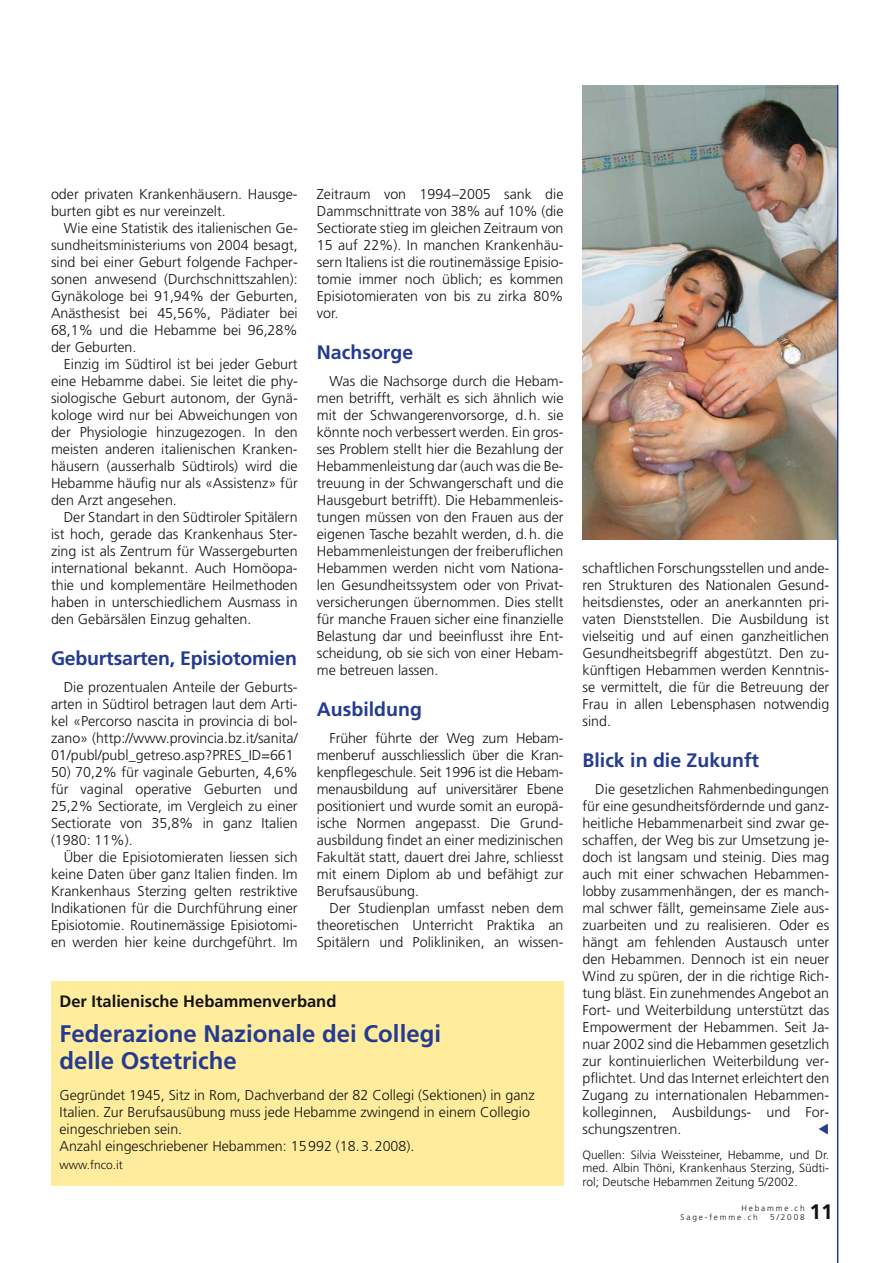
<style>
.page{position:relative;width:893px;height:1263px;background:#fff}
.page>*{position:absolute;margin:0;border:0;box-sizing:border-box;transform-origin:0 0}
.t1{font:700 24px/27px "Frutiger";color:#253b91}
.t2{font:700 21px "Frutiger";color:#141314}
.t3{font:700 19.5px "Frutiger";color:#243b91}
.t4{font:700 16.5px "Frutiger";color:#141314}
.t5{font:300 14.25px/17px "Frutiger";color:#141314;text-align:justify}
.t6{font:14.25px "European Pi Three";color:#243b91;scale:.95 1}
.t7{font:300 12px/13.5px "Frutiger";color:#141314;text-align:justify}
.t8{font:300 8.25px/9px "Frutiger";letter-spacing:.22em;color:#141314}
</style>
<div class="page">
<div style="left:51px;top:981px;width:512px;height:204px;background:#ffec9c"></div>
<img style="left:583px;top:85px;width:254px;height:454px">
<hr style="left:837px;top:85px;width:1px;height:1178px;background:#253b91">
<p class="t5" style="left:51px;top:186px;width:248px">oder privaten Krankenhäusern. Hausge&shy;burten gibt es nur vereinzelt.</p>
<p class="t5" style="left:51px;top:220px;width:248px;text-indent:13px">Wie eine Statistik des italienischen Ge&shy;sundheitsministeriums von 2004 besagt, sind bei einer Geburt folgende Fachper&shy;sonen anwesend (Durchschnittszahlen):<br>Gynäkologe bei 91,94% der Geburten, Anästhesist bei 45,56%, Pädiater bei 68,1% und die Hebamme bei 96,28% der Geburten.</p>
<p class="t5" style="left:51px;top:357px;width:248px;text-indent:13px">Einzig im Südtirol ist bei jeder Geburt eine Hebamme dabei. Sie leitet die phy&shy;siologische Geburt autonom, der Gynä&shy;kologe wird nur bei Abweichungen von der Physiologie hinzugezogen. In den meisten anderen italienischen Kranken&shy;häusern (ausserhalb Südtirols) wird die Hebamme häufig nur als «Assistenz» für den Arzt angesehen.</p>
<p class="t5" style="left:51px;top:510px;width:248px;text-indent:13px">Der Standart in den Südtiroler Spitälern ist hoch, gerade das Krankenhaus Ster&shy;zing ist als Zentrum für Wassergeburten international bekannt. Auch Homöopa&shy;thie und komplementäre Heilmethoden haben in unterschiedlichem Ausmass in den Gebärsälen Einzug gehalten.</p>
<h3 class="t3" style="left:51px;top:650px;width:248px">Geburtsarten, Episiotomien</h3>
<p class="t5" style="left:51px;top:680px;width:248px;text-indent:13px">Die prozentualen Anteile der Geburts&shy;arten in Südtirol betragen laut dem Arti&shy;kel «Percorso nascita in provincia di bol&shy;zano» (http://www.provincia.bz.it/sanita/ 01/publ/publ_getreso.asp?PRES_ID=661</p>
<p class="t5" style="left:51px;top:765px;width:248px">50) 70,2% für vaginale Geburten, 4,6% für vaginal operative Geburten und 25,2% Sectiorate, im Vergleich zu einer Sectiorate von 35,8% in ganz Italien (1980: 11%).</p>
<p class="t5" style="left:51px;top:850px;width:248px;text-indent:13px">Über die Episiotomieraten liessen sich keine Daten über ganz Italien finden. Im Krankenhaus Sterzing gelten restriktive Indikationen für die Durchführung einer Episiotomie. Routinemässige Episiotomi&shy;en werden hier keine durchgeführt. Im</p>
<p class="t5" style="left:317px;top:186px;width:248px">Zeitraum von 1994–2005 sank die Dammschnittrate von 38% auf 10% (die Sectiorate stieg im gleichen Zeitraum von 15 auf 22%). In manchen Krankenhäu&shy;sern Italiens ist die routinemässige Episio&shy;tomie immer noch üblich; es kommen Episiotomieraten von bis zu zirka 80% vor.</p>
<h3 class="t3" style="left:317px;top:344px;width:98px">Nachsorge</h3>
<p class="t5" style="left:317px;top:374px;width:248px;text-indent:13px">Was die Nachsorge durch die Hebam&shy;men betrifft, verhält es sich ähnlich wie mit der Schwangerenvorsorge, d.h. sie könnte noch verbessert werden. Ein gros&shy;ses Problem stellt hier die Bezahlung der Hebammenleistung dar (auch was die Be&shy;treuung in der Schwangerschaft und die Hausgeburt betrifft). Die Hebammenleis&shy;tungen müssen von den Frauen aus der eigenen Tasche bezahlt werden, d.h. die Hebammenleistungen der freiberuflichen Hebammen werden nicht vom Nationa&shy;len Gesundheitssystem oder von Privat&shy;versicherungen übernommen. Dies stellt für manche Frauen sicher eine finanzielle Belastung dar und beeinflusst ihre Ent&shy;scheidung, ob sie sich von einer Hebam&shy;me betreuen lassen.</p>
<h3 class="t3" style="left:317px;top:701px;width:107px">Ausbildung</h3>
<p class="t5" style="left:317px;top:731px;width:248px;text-indent:13px">Früher führte der Weg zum Hebam&shy;menberuf ausschliesslich über die Kran&shy;kenpflegeschule. Seit 1996 ist die Hebam&shy;menausbildung auf universitärer Ebene positioniert und wurde somit an europä&shy;ische Normen angepasst. Die Grund&shy;ausbildung findet an einer medizinischen Fakultät statt, dauert drei Jahre, schliesst mit einem Diplom ab und befähigt zur Berufsausübung.</p>
<p class="t5" style="left:317px;top:901px;width:248px;text-indent:13px">Der Studienplan umfasst neben dem theoretischen Unterricht Praktika an Spitälern und Polikliniken, an wissen-</p>
<p class="t4" style="left:60px;top:994px;width:278px">Der Italienische Hebammenverband</p>
<h1 class="t1" style="left:60px;top:1022px;width:383px">Federazione Nazionale dei Collegi delle Ostetriche</h1>
<p class="t5" style="left:60px;top:1088px;width:477px;text-align:left">Gegründet 1945, Sitz in Rom, Dachverband der 82 Collegi (Sektionen) in ganz Italien. Zur Berufsausübung muss jede Hebamme zwingend in einem Collegio eingeschrieben sein.<br>Anzahl eingeschriebener Hebammen: 15992 (18.3.2008).</p>
<p class="t7" style="left:60px;top:1159px;width:65px">www.fnco.it</p>
<p class="t5" style="left:583px;top:561px;width:248px">schaftlichen Forschungsstellen und ande&shy;ren Strukturen des Nationalen Gesund&shy;heitsdienstes, oder an anerkannten pri&shy;vaten Dienststellen. Die Ausbildung ist vielseitig und auf einen ganzheitlichen Gesundheitsbegriff abgestützt. Den zu&shy;künftigen Hebammen werden Kenntnis&shy;se vermittelt, die für die Betreuung der Frau in allen Lebensphasen notwendig sind.</p>
<h3 class="t3" style="left:583px;top:752px;width:178px">Blick in die Zukunft</h3>
<p class="t5" style="left:583px;top:782px;width:248px;text-indent:13px">Die gesetzlichen Rahmenbedingungen für eine gesundheitsfördernde und ganz&shy;heitliche Hebammenarbeit sind zwar ge&shy;schaffen, der Weg bis zur Umsetzung je&shy;doch ist langsam und steinig. Dies mag auch mit einer schwachen Hebammen&shy;lobby zusammenhängen, der es manch&shy;mal schwer fällt, gemeinsame Ziele aus&shy;zuarbeiten und zu realisieren. Oder es hängt am fehlenden Austausch unter den Hebammen. Dennoch ist ein neuer Wind zu spüren, der in die richtige Rich&shy;tung bläst. Ein zunehmendes Angebot an Fort- und Weiterbildung unterstützt das Empowerment der Hebammen. Seit Ja&shy;nuar 2002 sind die Hebammen gesetzlich zur kontinuierlichen Weiterbildung ver&shy;pflichtet. Und das Internet erleichtert den Zugang zu internationalen Hebammen&shy;kolleginnen, Ausbildungs- und For&shy;schungszentren.</p>
<p class="t6" style="left:818px;top:1120px;width:13px">-</p>
<p class="t7" style="left:583px;top:1148px;width:248px">Quellen: Silvia Weissteiner, Hebamme, und Dr. med. Albin Thöni, Krankenhaus Sterzing, Südti&shy;rol; Deutsche Hebammen Zeitung 5/2002.</p>
<p class="t8" style="left:680px;top:1204px;width:126px;text-indent:61px">Hebamme.ch<br>Sage-femme.ch</p>
<h2 class="t2" style="left:809px;top:1203px;width:25px">11</h2>
<p class="t8" style="left:770px;top:1213px;width:36px">5/2008</p>
</div>
